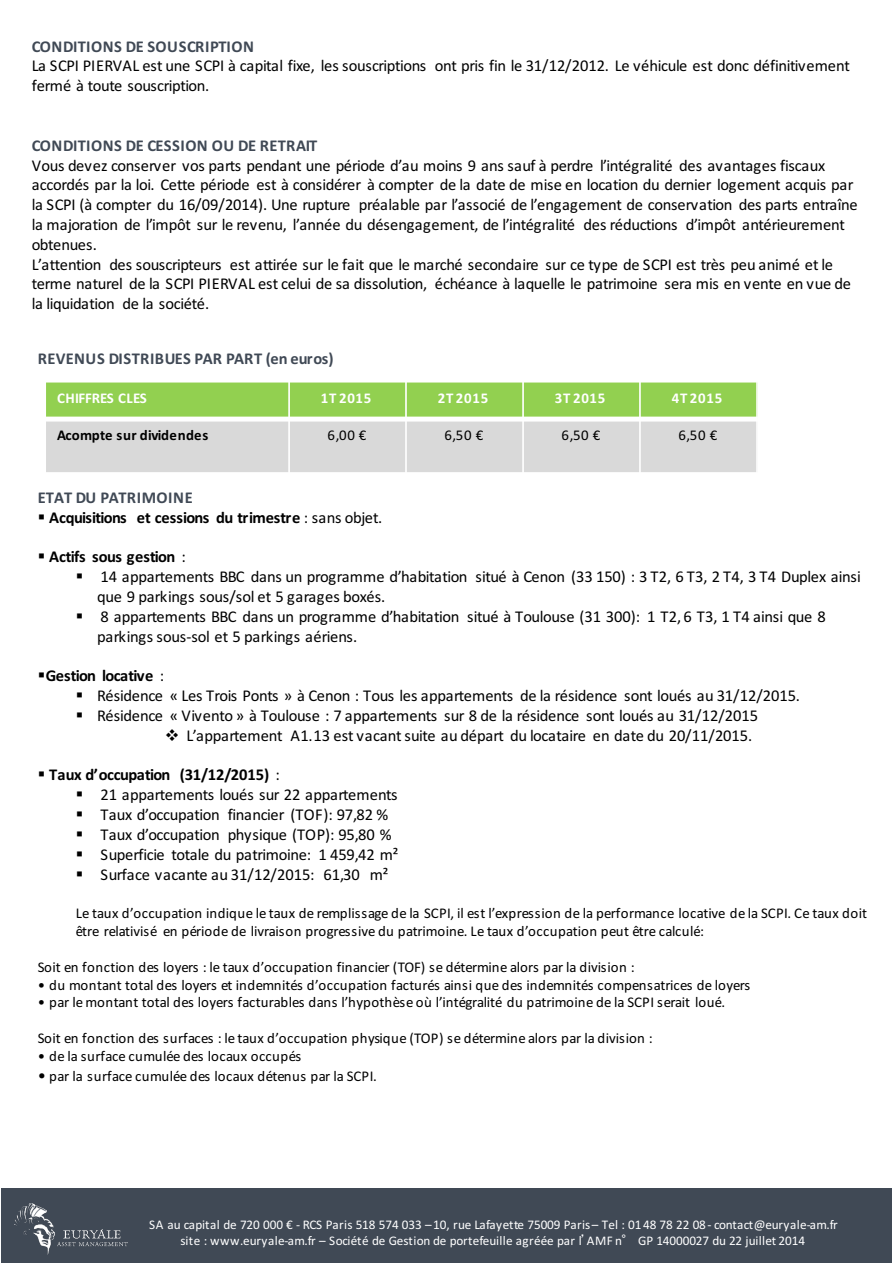
<style>
.page{position:relative;width:893px;height:1263px;background:#fff}
.page>*{position:absolute;margin:0;border:0;box-sizing:border-box;transform-origin:0 0}
.t1{font:16.5px/19.8px "Calibri";letter-spacing:-.025em;color:#000}
.t2{font:700 16.5px "Calibri";letter-spacing:-.035em;color:#000}
.t3{font:16.5px "Calibri";letter-spacing:-.005em;color:#000}
.t4{font:700 16.5px "Calibri";letter-spacing:.025em;color:#404955}
.t5{font:14.85px/18.1px "Calibri";color:#000}
.t6{font:14.85px "Calibri";letter-spacing:.02em;color:#000}
.t7{font:700 14.85px "Calibri";letter-spacing:.05em;color:#fff}
.t8{font:700 14.85px "Calibri";letter-spacing:.02em;color:#000}
.t9{font:700 14.85px "Calibri";letter-spacing:-.01em;color:#fff}
.t10{font:13.2px/16.5px "Calibri";letter-spacing:-.005em;color:#fff;text-align:center}
.s1{font-weight:400}
.s2{font-size:16.5px}
.s3{font-family:"MS P Gothic"}
</style>
<div class="page">
<div style="left:45px;top:382px;width:244px;height:37px;background:#92d050"></div>
<div style="left:289px;top:382px;width:117px;height:37px;background:#92d050"></div>
<div style="left:406px;top:382px;width:117px;height:37px;background:#92d050"></div>
<div style="left:523px;top:382px;width:117px;height:37px;background:#92d050"></div>
<div style="left:640px;top:382px;width:117px;height:37px;background:#92d050"></div>
<div style="left:45px;top:419px;width:244px;height:54px;background:#d9d9d9"></div>
<div style="left:289px;top:419px;width:117px;height:54px;background:#d9d9d9"></div>
<div style="left:406px;top:419px;width:117px;height:54px;background:#d9d9d9"></div>
<div style="left:523px;top:419px;width:117px;height:54px;background:#d9d9d9"></div>
<div style="left:640px;top:419px;width:117px;height:54px;background:#d9d9d9"></div>
<hr style="left:288px;top:381px;width:2px;height:93px;background:#fff">
<hr style="left:405px;top:381px;width:2px;height:93px;background:#fff">
<hr style="left:522px;top:381px;width:2px;height:93px;background:#fff">
<hr style="left:639px;top:381px;width:2px;height:93px;background:#fff">
<div style="left:44px;top:417px;width:714px;height:5px;background:#fff"></div>
<hr style="left:44px;top:381px;width:2px;height:93px;background:#fff">
<hr style="left:756px;top:381px;width:2px;height:93px;background:#fff">
<hr style="left:44px;top:472px;width:714px;height:2px;background:#fff">
<div style="left:2px;top:1188px;width:890px;height:75px;background:#404955"></div>
<img style="left:15px;top:1203px;width:112px;height:51px">
<p class="t4" style="left:32px;top:34px;width:224px">CONDITIONS DE SOUSCRIPTION</p>
<p class="t1" style="left:32px;top:56px;width:820px">La SCPI PIERVAL est une SCPI à capital fixe, les souscriptions ont pris fin le 31/12/2012. Le véhicule est donc définitivement fermé à toute souscription.</p>
<p class="t4" style="left:32px;top:134px;width:287px">CONDITIONS DE CESSION OU DE RETRAIT</p>
<p class="t1" style="left:32px;top:155px;width:827px">Vous devez conserver vos parts pendant une période d’au moins 9 ans sauf à perdre l’intégralité des avantages fiscaux accordés par la loi. Cette période est à considérer à compter de la date de mise en location du dernier logement acquis par la SCPI (à compter du 16/09/2014). Une rupture préalable par l’associé de l’engagement de conservation des parts entraîne la majoration de l’impôt sur le revenu, l’année du désengagement, de l’intégralité des réductions d’impôt antérieurement obtenues.<br>L’attention des souscripteurs est attirée sur le fait que le marché secondaire sur ce type de SCPI est très peu animé et le terme naturel de la SCPI PIERVAL est celui de sa dissolution, échéance à laquelle le patrimoine sera mis en vente en vue de la liquidation de la société.</p>
<p class="t4" style="left:38px;top:347px;width:297px">REVENUS DISTRIBUES PAR PART (en euros)</p>
<p class="t9" style="left:57px;top:388px;width:91px">CHIFFRES CLES</p>
<p class="t7" style="left:321px;top:388px;width:52px">1T 2015</p>
<p class="t7" style="left:438px;top:388px;width:52px">2T 2015</p>
<p class="t7" style="left:555px;top:388px;width:52px">3T 2015</p>
<p class="t7" style="left:672px;top:388px;width:52px">4T 2015</p>
<p class="t8" style="left:57px;top:425px;width:153px">Acompte sur dividendes</p>
<p class="t5" style="left:327px;top:426px;width:40px">6,00 €</p>
<p class="t5" style="left:444px;top:426px;width:40px">6,50 €</p>
<p class="t5" style="left:561px;top:426px;width:40px">6,50 €</p>
<p class="t5" style="left:678px;top:426px;width:40px">6,50 €</p>
<p class="t4" style="left:38px;top:486px;width:157px">ETAT DU PATRIMOINE</p>
<p class="t2" style="left:38px;top:505px;width:346px">▪ Acquisitions et cessions du trimestre <span class="s1">: sans objet.</span></p>
<p class="t2" style="left:38px;top:545px;width:150px">▪ Actifs sous gestion <span class="s1">:</span></p>
<p class="t1" style="left:97px;top:566px;width:765px;text-indent:-21px">▪ 14 appartements BBC dans un programme d’habitation situé à Cenon (33 150) : 3 T2, 6 T3, 2 T4, 3 T4 Duplex ainsi que 9 parkings sous/sol et 5 garages boxés.</p>
<p class="t1" style="left:97px;top:606px;width:730px;text-indent:-21px">▪ 8 appartements BBC dans un programme d’habitation situé à Toulouse (31 300): 1 T2, 6 T3, 1 T4 ainsi que 8 parkings sous-sol et 5 parkings aériens.</p>
<p class="t2" style="left:38px;top:664px;width:128px">▪Gestion locative <span class="s1">:</span></p>
<p class="t1" style="left:76px;top:685px;width:726px">▪ Résidence « Les Trois Ponts » à Cenon : Tous les appartements de la résidence sont loués au 31/12/2015.</p>
<p class="t1" style="left:76px;top:705px;width:684px">▪ Résidence « Vivento » à Toulouse : 7 appartements sur 8 de la résidence sont loués au 31/12/2015</p>
<p class="t3" style="left:165px;top:724px;width:589px">❖ L’appartement A1.13 est vacant suite au départ du locataire en date du 20/11/2015.</p>
<p class="t2" style="left:38px;top:763px;width:244px">▪ Taux d’occupation (31/12/2015) <span class="s1">:</span></p>
<p class="t1" style="left:76px;top:784px;width:323px">▪ 21 appartements loués sur 22 appartements</p>
<p class="t1" style="left:76px;top:804px;width:314px">▪ Taux d’occupation financier (TOF): 97,82 %</p>
<p class="t1" style="left:76px;top:824px;width:317px">▪ Taux d’occupation physique (TOP): 95,80 %</p>
<p class="t1" style="left:76px;top:844px;width:324px">▪ Superficie totale du patrimoine: 1 459,42 m²</p>
<p class="t3" style="left:76px;top:863px;width:314px">▪ Surface vacante au 31/12/2015: 61,30 m²</p>
<p class="t5" style="left:76px;top:903px;width:793px">Le taux d’occupation indique le taux de remplissage de la SCPI, il est l’expression de la performance locative de la SCPI. Ce taux doit être relativisé en période de livraison progressive du patrimoine. Le taux d’occupation peut être calculé:</p>
<p class="t5" style="left:38px;top:958px;width:598px">Soit en fonction des loyers : le taux d’occupation financier (TOF) se détermine alors par la division :</p>
<p class="t5" style="left:38px;top:976px;width:714px">• du montant total des loyers et indemnités d’occupation facturés ainsi que des indemnités compensatrices de loyers</p>
<p class="t5" style="left:38px;top:992px;width:689px">• par le montant total des loyers facturables dans l’hypothèse où l’intégralité du patrimoine de la SCPI serait loué.</p>
<p class="t5" style="left:38px;top:1029px;width:617px">Soit en fonction des surfaces : le taux d’occupation physique (TOP) se détermine alors par la division :</p>
<p class="t6" style="left:38px;top:1046px;width:265px">• de la surface cumulée des locaux occupés</p>
<p class="t6" style="left:38px;top:1066px;width:341px"><span class="s2">•</span> par la surface cumulée des locaux détenus par la SCPI.</p>
<p class="t10" style="left:149px;top:1215px;width:690px">SA au capital de 720 000 € - RCS Paris 518 574 033 – 10, rue Lafayette 75009 Paris – Tel : 01 48 78 22 08 - contact@euryale-am.fr site : www.euryale-am.fr – Société de Gestion de portefeuille agréée par l<span class="s3">’</span>AMF n<span class="s3">°</span> GP 14000027 du 22 juillet 2014</p>
</div>
